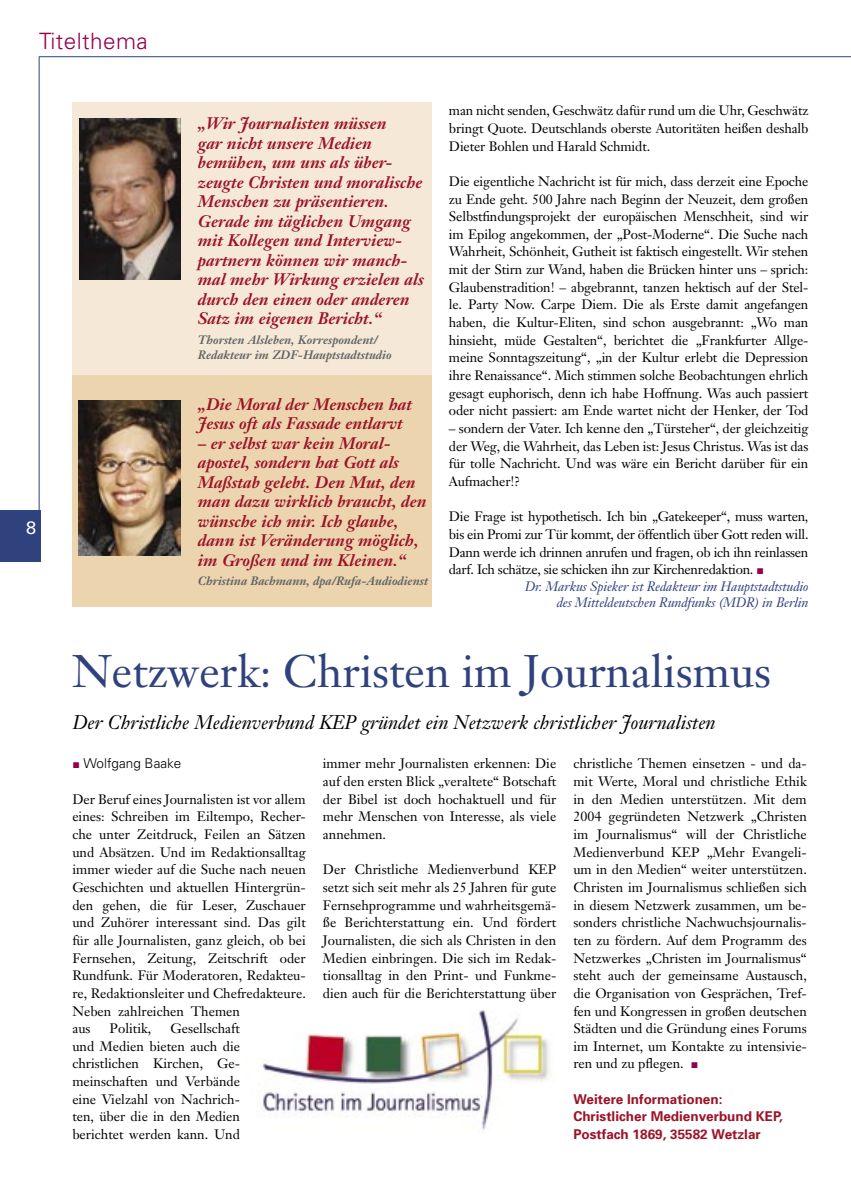
<style>
.page{position:relative;width:851px;height:1191px;background:#fff}
.page>*{position:absolute;margin:0;border:0;box-sizing:border-box;transform-origin:0 0}
.t1{font:45px "Janson Text";color:#2f427d}
.t2{font:300 22.5px "Univers";letter-spacing:.02em;color:#95004a}
.t3{font:italic 19.5px "Janson Text";color:#000}
.t4{font:18px "Univers";color:#fff}
.t5{font:italic 700 16.5px/19.5px "Janson Text";color:#9c1327}
.t6{font:13.5px/17.7px "Janson Text";color:#000;text-align:justify}
.t7{font:italic 13.5px/16.5px "Janson Text";letter-spacing:-.01em;color:#2f427d;text-align:right}
.t8{font:700 13.5px/17.7px "Univers";color:#9c1327}
.t9{font:300 13.5px "Univers";color:#000}
.t10{font:italic 700 12px/15px "Janson Text";color:#636363}
</style>
<div class="page">
<hr style="left:39px;top:56px;width:811px;height:1px;background:#2f427d">
<div style="left:0;top:510px;width:40px;height:51px;background:#2f427d"></div>
<hr style="left:39px;top:56px;width:1px;height:500px;background:#2f427d">
<div style="left:72px;top:102px;width:360px;height:275px;background:#f5e8d6"></div>
<div style="left:72px;top:376px;width:360px;height:231px;background:#ebd4ae"></div>
<img style="left:78px;top:401px;width:103px;height:154px">
<img style="left:262px;top:1010px;width:291px;height:120px">
<img style="left:79px;top:118px;width:102px;height:162px">
<h2 class="t2" style="left:39px;top:28px;width:110px">Titelthema</h2>
<h3 class="t4" style="left:26px;top:520px;width:12px">8</h3>
<p class="t5" style="left:198px;top:115px;width:227px">„Wir Journalisten müssen<br>gar nicht unsere Medien bemühen, um uns als über&shy;zeugte Christen und moralische<br>Menschen zu präsentieren.<br>Gerade im täglichen Umgang mit Kollegen und Interview&shy;partnern können wir manch&shy;mal mehr Wirkung erzielen als durch den einen oder anderen<br>Satz im eigenen Bericht.“</p>
<p class="t10" style="left:198px;top:333px;width:195px">Thorsten Alsleben, Korrespondent/<br>Redakteur im ZDF-Hauptstadtstudio</p>
<p class="t5" style="left:198px;top:396px;width:215px">„Die Moral der Menschen hat<br>Jesus oft als Fassade entlarvt</p>
<p class="t5" style="left:198px;top:435px;width:230px">– er selbst war kein Moral&shy;apostel, sondern hat Gott als<br>Maßstab gelebt. Den Mut, den man dazu wirklich braucht, den wünsche ich mir. Ich glaube, dann ist Veränderung möglich, im Großen und im Kleinen.“</p>
<p class="t10" style="left:198px;top:575px;width:232px">Christina Bachmann, dpa/Rufa-Audiodienst</p>
<p class="t6" style="left:449px;top:102px;width:361px">man nicht senden, Geschwätz dafür rund um die Uhr, Geschwätz bringt Quote. Deutschlands oberste Autoritäten heißen deshalb Dieter Bohlen und Harald Schmidt.</p>
<p class="t6" style="left:449px;top:173px;width:361px">Die eigentliche Nachricht ist für mich, dass derzeit eine Epoche zu Ende geht. 500 Jahre nach Beginn der Neuzeit, dem großen Selbstfindungsprojekt der europäischen Menschheit, sind wir im Epilog angekommen, der „Post-Moderne“. Die Suche nach Wahrheit, Schönheit, Gutheit ist faktisch eingestellt. Wir stehen mit der Stirn zur Wand, haben die Brücken hinter uns – sprich:<br>Glaubenstradition! – abgebrannt, tanzen hektisch auf der Stel&shy;le. Party Now. Carpe Diem. Die als Erste damit angefangen haben, die Kultur-Eliten, sind schon ausgebrannt: „Wo man hinsieht, müde Gestalten“, berichtet die „Frankfurter Allge&shy;meine Sonntagszeitung“, „in der Kultur erlebt die Depression ihre Renaissance“. Mich stimmen solche Beobachtungen ehrlich gesagt euphorisch, denn ich habe Hoffnung. Was auch passiert oder nicht passiert: am Ende wartet nicht der Henker, der Tod</p>
<p class="t6" style="left:449px;top:420px;width:361px">– sondern der Vater. Ich kenne den „Türsteher“, der gleichzeitig der Weg, die Wahrheit, das Leben ist: Jesus Christus. Was ist das für tolle Nachricht. Und was wäre ein Bericht darüber für ein Aufmacher!?</p>
<p class="t6" style="left:449px;top:508px;width:361px">Die Frage ist hypothetisch. Ich bin „Gatekeeper“, muss warten, bis ein Promi zur Tür kommt, der öffentlich über Gott reden will.<br>Dann werde ich drinnen anrufen und fragen, ob ich ihn reinlassen darf. Ich schätze, sie schicken ihn zur Kirchenredaktion.</p>
<p class="t7" style="left:524px;top:578px;width:285px">Dr. Markus Spieker ist Redakteur im Hauptstadtstudio des Mitteldeutschen Rundfunks (MDR) in Berlin</p>
<h1 class="t1" style="left:72px;top:646px;width:700px">Netzwerk: Christen im Journalismus</h1>
<h3 class="t3" style="left:72px;top:712px;width:644px">Der Christliche Medienverbund KEP gründet ein Netzwerk christlicher Journalisten</h3>
<p class="t9" style="left:83px;top:756px;width:100px">Wolfgang Baake</p>
<p class="t6" style="left:72px;top:790px;width:235px;text-align:left">Der Beruf eines Journalisten ist vor allem eines: Schreiben im Eiltempo, Recher&shy;che unter Zeitdruck, Feilen an Sätzen und Absätzen. Und im Redaktionsalltag immer wieder auf die Suche nach neuen Geschichten und aktuellen Hintergrün&shy;den gehen, die für Leser, Zuschauer und Zuhörer interessant sind. Das gilt für alle Journalisten, ganz gleich, ob bei Fernsehen, Zeitung, Zeitschrift oder Rundfunk. Für Moderatoren, Redakteu&shy;re, Redaktionsleiter und Chefredakteure.<br>Neben zahlreichen Themen<br>aus</p>
<p class="t6" style="left:72px;top:1020px;width:169px;text-indent:98px">Gesellschaft und Medien bieten auch die christlichen Kirchen, Ge&shy;meinschaften und Verbände eine Vielzahl von Nachrich&shy;ten, über die in den Medien berichtet werden kann. Und</p>
<p class="t6" style="left:110px;top:1020px;width:43px">Politik,</p>
<p class="t6" style="left:323px;top:755px;width:235px">immer mehr Journalisten erkennen: Die auf den ersten Blick „veraltete“ Botschaft der Bibel ist doch hochaktuell und für mehr Menschen von Interesse, als viele annehmen.</p>
<p class="t6" style="left:323px;top:861px;width:235px">Der Christliche Medienverbund KEP setzt sich seit mehr als 25 Jahren für gute Fernsehprogramme und wahrheitsgemä&shy;ße Berichterstattung ein. Und fördert Journalisten, die sich als Christen in den Medien einbringen. Die sich im Redak&shy;tionsalltag in den Print- und Funkme&shy;dien auch für die Berichterstattung über</p>
<p class="t6" style="left:573px;top:755px;width:235px">christliche Themen einsetzen - und da&shy;mit Werte, Moral und christliche Ethik in den Medien unterstützen. Mit dem 2004 gegründeten Netzwerk „Christen im Journalismus“ will der Christliche Medienverbund KEP „Mehr Evangeli&shy;um in den Medien“ weiter unterstützen.<br>Christen im Journalismus schließen sich in diesem Netzwerk zusammen, um be&shy;sonders christliche Nachwuchsjournalis&shy;ten zu fördern. Auf dem Programm des Netzwerkes „Christen im Journalismus“ steht auch der gemeinsame Austausch, die Organisation von Gesprächen, Tref&shy;fen und Kongressen in großen deutschen Städten und die Gründung eines Forums im Internet, um Kontakte zu intensivie&shy;ren und zu pflegen.</p>
<p class="t8" style="left:573px;top:1090px;width:211px">Weitere Informationen:<br>Christlicher Medienverbund KEP,<br>Postfach 1869, 35582 Wetzlar</p>
</div>
